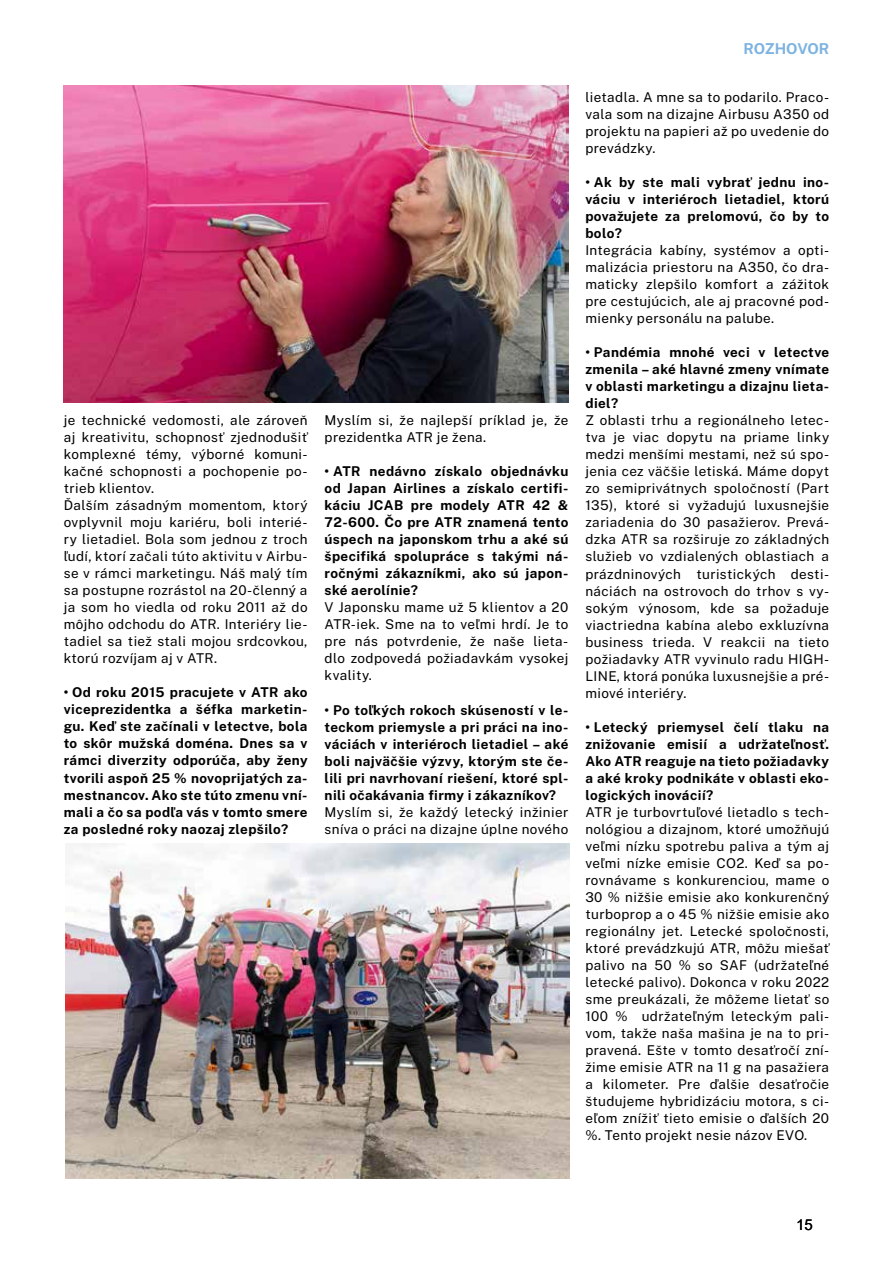
<style>
.page{position:relative;width:893px;height:1263px;background:#fff}
.page>*{position:absolute;margin:0;border:0;box-sizing:border-box;transform-origin:0 0}
.t1{font:700 15px "Public Sans";letter-spacing:-.015em;color:#7db3e1}
.t2{font:15px "Arial";color:#000}
.t3{font:13.5px/17px "Public Sans";letter-spacing:.03em;color:#000;text-align:justify}
.t4{font:700 13.5px/17px "Public Sans";letter-spacing:.03em;color:#000;text-align:justify}
</style>
<div class="page">
<img style="left:64px;top:85px;width:504px;height:318px">
<img style="left:65px;top:843px;width:504px;height:336px">
<p class="t3" style="left:64px;top:411px;width:245px;text-align:left">je technické vedomosti, ale zároveň aj kreativitu, schopnosť zjednodušiť komplexné témy, výborné komuni&shy;kačné schopnosti a pochopenie po&shy;trieb klientov.<br>Ďalším zásadným momentom, ktorý ovplyvnil moju kariéru, boli interié&shy;ry lietadiel. Bola som jednou z troch ľudí, ktorí začali túto aktivitu v Airbu&shy;se v rámci marketingu. Náš malý tím sa postupne rozrástol na 20-členný a ja som ho viedla od roku 2011 až do môjho odchodu do ATR. Interiéry lie&shy;tadiel sa tiež stali mojou srdcovkou, ktorú rozvíjam aj v ATR.</p>
<p class="t4" style="left:64px;top:683px;width:245px">• Od roku 2015 pracujete v ATR ako viceprezidentka a šéfka marketin&shy;gu. Keď ste začínali v letectve, bola to skôr mužská doména. Dnes sa v rámci diverzity odporúča, aby ženy tvorili aspoň 25 % novoprijatých za&shy;mestnancov. Ako ste túto zmenu vní&shy;mali a čo sa podľa vás v tomto smere za posledné roky naozaj zlepšilo?</p>
<p class="t3" style="left:325px;top:411px;width:245px">Myslím si, že najlepší príklad je, že prezidentka ATR je žena.</p>
<p class="t4" style="left:325px;top:462px;width:245px">• ATR nedávno získalo objednávku od Japan Airlines a získalo certifi&shy;káciu JCAB pre modely ATR 42 &amp; 72-600. Čo pre ATR znamená tento úspech na japonskom trhu a aké sú špecifiká spolupráce s takými ná&shy;ročnými zákazníkmi, ako sú japon&shy;ské aerolínie?</p>
<p class="t3" style="left:325px;top:598px;width:245px">V Japonsku mame už 5 klientov a 20<br>ATR-iek. Sme na to veľmi hrdí. Je to pre nás potvrdenie, že naše lieta&shy;dlo zodpovedá požiadavkám vysokej kvality.</p>
<p class="t4" style="left:325px;top:700px;width:245px">• Po toľkých rokoch skúseností v le&shy;teckom priemysle a pri práci na ino&shy;váciách v interiéroch lietadiel – aké boli najväčšie výzvy, ktorým ste če&shy;lili pri navrhovaní riešení, ktoré spl&shy;nili očakávania firmy i zákazníkov?</p>
<p class="t3" style="left:325px;top:802px;width:245px">Myslím si, že každý letecký inžinier sníva o práci na dizajne úplne nového</p>
<p class="t1" style="left:743px;top:37px;width:87px">ROZHOVOR</p>
<p class="t3" style="left:585px;top:88px;width:245px">lietadla. A mne sa to podarilo. Praco&shy;vala som na dizajne Airbusu A350 od projektu na papieri až po uvedenie do prevádzky.</p>
<p class="t4" style="left:585px;top:173px;width:245px">• Ak by ste mali vybrať jednu ino&shy;váciu v interiéroch lietadiel, ktorú považujete za prelomovú, čo by to bolo?</p>
<p class="t3" style="left:585px;top:241px;width:245px">Integrácia kabíny, systémov a opti&shy;malizácia priestoru na A350, čo dra&shy;maticky zlepšilo komfort a zážitok pre cestujúcich, ale aj pracovné pod&shy;mienky personálu na palube.</p>
<p class="t4" style="left:585px;top:343px;width:245px">• Pandémia mnohé veci v letectve zmenila – aké hlavné zmeny vnímate v oblasti marketingu a dizajnu lieta&shy;diel?</p>
<p class="t3" style="left:585px;top:411px;width:245px">Z oblasti trhu a regionálneho letec&shy;tva je viac dopytu na priame linky medzi menšími mestami, než sú spo&shy;jenia cez väčšie letiská. Máme dopyt zo semiprivátnych spoločností (Part 135), ktoré si vyžadujú luxusnejšie zariadenia do 30 pasažierov. Prevá&shy;dzka ATR sa rozširuje zo základných služieb vo vzdialených oblastiach a prázdninových turistických desti&shy;náciách na ostrovoch do trhov s vy&shy;sokým výnosom, kde sa požaduje viactriedna kabína alebo exkluzívna business trieda. V reakcii na tieto požiadavky ATR vyvinulo radu HIGH-LINE, ktorá ponúka luxusnejšie a pré&shy;miové interiéry.</p>
<p class="t4" style="left:585px;top:717px;width:245px">• Letecký priemysel čelí tlaku na znižovanie emisií a udržateľnosť.<br>Ako ATR reaguje na tieto požiadavky a aké kroky podnikáte v oblasti eko&shy;logických inovácií?</p>
<p class="t3" style="left:585px;top:802px;width:245px">ATR je turbovrtuľové lietadlo s tech&shy;nológiou a dizajnom, ktoré umožňujú veľmi nízku spotrebu paliva a tým aj veľmi nízke emisie CO2. Keď sa po&shy;rovnávame s konkurenciou, mame o 30 % nižšie emisie ako konkurenčný turboprop a o 45 % nižšie emisie ako regionálny jet. Letecké spoločnosti, ktoré prevádzkujú ATR, môžu miešať palivo na 50 % so SAF (udržateľné letecké palivo). Dokonca v roku 2022 sme preukázali, že môžeme lietať so 100 % udržateľným leteckým pali&shy;vom, takže naša mašina je na to pri&shy;pravená. Ešte v tomto desaťročí zní&shy;žime emisie ATR na 11 g na pasažiera a kilometer. Pre ďalšie desaťročie študujeme hybridizáciu motora, s ci&shy;eľom znížiť tieto emisie o ďalších 20 %. Tento projekt nesie názov EVO.</p>
<p class="t2" style="left:796px;top:1214px;width:18px">15</p>
</div>
